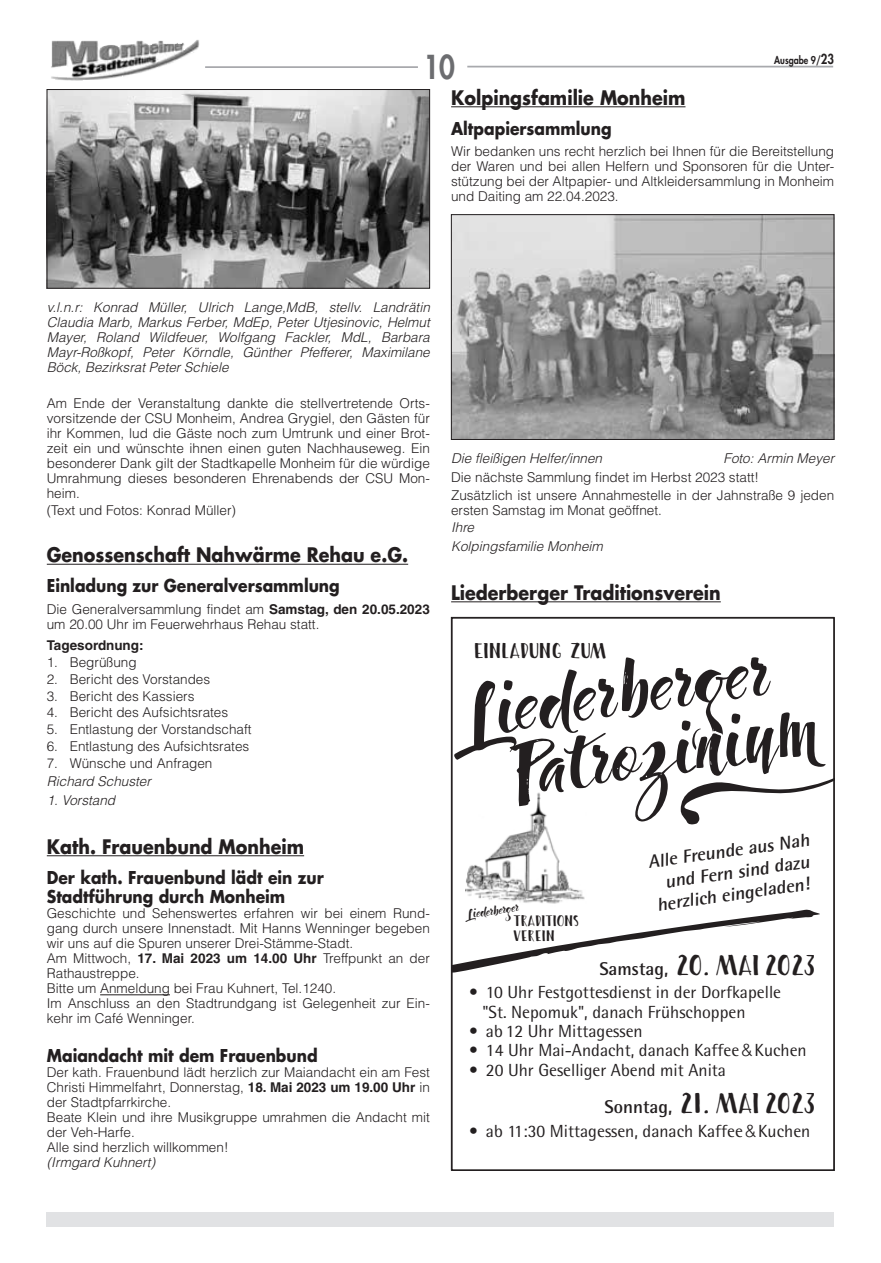
<style>
.page{position:relative;width:881px;height:1263px;background:#fff}
.page>*{position:absolute;margin:0;border:0;box-sizing:border-box;transform-origin:0 0}
.t1{font:83.25px/64.7px "Dragonflight Pro Regular";color:#231f20;text-align:center}
.t2{font:36.9px "Dragonflight Pro Sans";letter-spacing:.005em;color:#231f20}
.t3{font:800 32.1px "Futura LT";color:#6c6d70;scale:.85 1}
.t4{font:27.75px "Dragonflight Pro Sans";letter-spacing:.02em;color:#231f20}
.t5{font:19.65px/14.5px "Dragonflight Pro Sans";letter-spacing:.02em;color:#231f20}
.t6{font:700 19.5px "Futura LT";color:#231f20;scale:.9 1}
.t7{font:700 18.45px/21.8px "Rotis Semi Sans";color:#231f20;text-align:center}
.t8{font:17.55px/19.4px "Vpygft Rotis Semi Sans";color:#231f20}
.t9{font:700 17.25px/19.5px "Futura LT";color:#231f20;scale:.9 1}
.t10{font:13.95px "Dragonflight Pro Regular";color:#231f20}
.t11{font:300 13.5px/15px "Helvetica LT";color:#231f20}
.t12{font:italic 300 13.5px/15px "Helvetica LT";color:#231f20}
.t13{font:700 13.5px "Helvetica LT";color:#231f20}
.t14{font:800 10.5px "Futura LT";color:#231f20;scale:.85 1}
.s1{font-size:13.5px}
.s2{font-weight:700}
.s3{font-family:"Rotis Semi Sans";font-weight:700;font-size:18.45px}
.s4{font-family:"Helvetica Neue";font-weight:300}
</style>
<div class="page">
<img style="left:51px;top:40px;width:148px;height:41px">
<hr style="left:205px;top:66px;width:213px;height:2px;background:#a8a9ad">
<hr style="left:467px;top:66px;width:365px;height:1px;background:#a8a9ad">
<hr style="left:451px;top:106px;width:234px;height:1px;background:#231f20">
<hr style="left:451px;top:601px;width:269px;height:1px;background:#231f20">
<img style="left:453px;top:216px;width:378px;height:222px">
<div style="left:451px;top:214px;width:382px;height:226px;border:1px solid #231f20"></div>
<img style="left:465px;top:792px;width:120px;height:112px">
<hr style="left:47px;top:564px;width:361px;height:1px;background:#231f20">
<hr style="left:47px;top:855px;width:257px;height:1px;background:#231f20">
<hr style="left:100px;top:994px;width:70px;height:1px;background:#231f20">
<img style="left:49px;top:91px;width:378px;height:195px">
<div style="left:47px;top:89px;width:382px;height:199px;border:1px solid #231f20"></div>
<div style="left:47px;top:1212px;width:786px;height:15px;background:#e1e2e4"></div>
<svg style="left:450px;top:908px;width:3px;height:66px"></svg>
<svg style="left:833px;top:714px;width:2px;height:113px"></svg>
<h3 class="t3" style="left:423px;top:46px;width:39px">10</h3>
<p class="t14" style="left:774px;top:53px;width:72px">Ausgabe 9/<span class="s1">23</span></p>
<h3 class="t6" style="left:451px;top:85px;width:262px">Kolpingsfamilie Monheim</h3>
<p class="t9" style="left:451px;top:119px;width:180px">Altpapiersammlung</p>
<p class="t11" style="left:451px;top:144px;width:384px;text-align:justify">Wir bedanken uns recht herzlich bei Ihnen für die Bereitstellung der Waren und bei allen Helfern und Sponsoren für die Unter&shy;stützung bei der Altpapier- und Altkleidersammlung in Monheim und Daiting am 22. 04. 2023.</p>
<p class="t12" style="left:47px;top:300px;width:384px;text-align:justify">v.l.n.r: Konrad Müller, Ulrich Lange,MdB, stellv. Landrätin Claudia Marb, Markus Ferber, MdEp, Peter Utjesinovic, Helmut Mayer, Roland Wildfeuer, Wolfgang Fackler, MdL, Barbara Mayr-Roßkopf, Peter Körndle, Günther Pfefferer, Maximilane Böck, Bezirksrat Peter Schiele</p>
<p class="t11" style="left:47px;top:396px;width:384px;text-align:justify">Am Ende der Veranstaltung dankte die stellvertretende Orts&shy;vorsitzende der CSU Monheim, Andrea Grygiel, den Gästen für ihr Kommen, lud die Gäste noch zum Umtrunk und einer Brot&shy;zeit ein und wünschte ihnen einen guten Nachhauseweg. Ein besonderer Dank gilt der Stadtkapelle Monheim für die würdige Umrahmung dieses besonderen Ehrenabends der CSU Mon&shy;heim.</p>
<p class="t11" style="left:47px;top:503px;width:191px">(Text und Fotos: Konrad Müller)</p>
<h3 class="t6" style="left:47px;top:542px;width:403px">Genossenschaft Nahwärme Rehau e.G.</h3>
<p class="t9" style="left:47px;top:576px;width:327px">Einladung zur Generalversammlung</p>
<p class="t11" style="left:47px;top:601px;width:384px">Die Generalversammlung findet am <span class="s2">Samstag, den 20.05.2023 </span>um 20.00 Uhr im Feuerwehrhaus Rehau statt.</p>
<p class="t13" style="left:47px;top:637px;width:98px">Tagesordnung:</p>
<p class="t11" style="left:47px;top:655px;width:91px">1. Begrüßung</p>
<p class="t11" style="left:47px;top:671px;width:165px">2. Bericht des Vorstandes</p>
<p class="t11" style="left:47px;top:688px;width:149px">3. Bericht des Kassiers</p>
<p class="t11" style="left:47px;top:705px;width:183px">4. Bericht des Aufsichtsrates</p>
<p class="t11" style="left:47px;top:722px;width:206px">5. Entlastung der Vorstandschaft</p>
<p class="t11" style="left:47px;top:738px;width:204px">6. Entlastung des Aufsichtsrates</p>
<p class="t11" style="left:47px;top:755px;width:167px">7. Wünsche und Anfragen</p>
<p class="t12" style="left:47px;top:773px;width:106px">Richard Schuster</p>
<p class="t12" style="left:47px;top:792px;width:70px">1. Vorstand</p>
<h3 class="t6" style="left:47px;top:833px;width:287px">Kath. Frauenbund Monheim</h3>
<p class="t9" style="left:47px;top:867px;width:309px">Der kath. Frauenbund lädt ein zur<br>Stadtführung durch Monheim</p>
<p class="t11" style="left:47px;top:906px;width:384px">Geschichte und Sehenswertes erfahren wir bei einem Rund&shy;gang durch unsere Innenstadt. Mit Hanns Wenninger begeben wir uns auf die Spuren unserer Drei-Stämme-Stadt.<br>Am Mittwoch, <span class="s2">17. Mai 2023 um 14.00 Uhr</span> Treffpunkt an der Rathaustreppe.<br>Bitte um Anmeldung bei Frau Kuhnert, Tel. 1240.<br>Im Anschluss an den Stadtrundgang ist Gelegenheit zur Ein&shy;kehr im Café Wenninger.</p>
<p class="t9" style="left:47px;top:1046px;width:302px">Maiandacht mit dem Frauenbund</p>
<p class="t11" style="left:47px;top:1065px;width:384px">Der kath. Frauenbund lädt herzlich zur Maiandacht ein am Fest Christi Himmelfahrt, Donnerstag, <span class="s2">18. Mai 2023 um 19.00 Uhr</span> in der Stadtpfarrkirche.<br>Beate Klein und ihre Musikgruppe umrahmen die Andacht mit der Veh-Harfe.<br>Alle sind herzlich willkommen!</p>
<p class="t12" style="left:47px;top:1155px;width:110px">(Irmgard Kuhnert)</p>
<p class="t12" style="left:451px;top:451px;width:152px">Die fleißigen Helfer/innen</p>
<p class="t12" style="left:723px;top:451px;width:112px">Foto: Armin Meyer</p>
<p class="t11" style="left:451px;top:469px;width:384px;line-height:17.1px">Die nächste Sammlung findet im Herbst 2023 statt!<br>Zusätzlich ist unsere Annahmestelle in der Jahnstraße 9 jeden</p>
<p class="t11" style="left:451px;top:502px;width:209px">ersten Samstag im Monat geöffnet.</p>
<p class="t12" style="left:451px;top:517px;width:153px;line-height:19.2px">Ihre<br>Kolpingsfamilie Monheim</p>
<h3 class="t6" style="left:451px;top:580px;width:301px">Liederberger Traditionsverein</h3>
<h3 class="t4" style="left:474px;top:638px;width:133px">Einladung zum</h3>
<h1 class="t1" style="left:458px;top:675px;width:347px;rotate:-8deg">Liederberger<br>Patrozinium</h1>
<p class="t10" style="left:465px;top:905px;width:53px;rotate:-8deg">Liederberger</p>
<h3 class="t5" style="left:513px;top:915px;width:67px">Traditions<br>Verein</h3>
<h3 class="t7" style="left:646px;top:851px;width:164px;rotate:-8deg">Alle Freunde aus Nah und Fern sind dazu herzlich eingeladen!</h3>
<h2 class="t2" style="left:599px;top:948px;width:217px"><span class="s3">Samstag,</span> 20. Mai 2023</h2>
<p class="t8" style="left:482px;top:982px;width:300px;text-indent:-13px">• 10 Uhr Festgottesdienst in der Dorfkapelle "St. Nepomuk", danach Frühschoppen</p>
<p class="t8" style="left:469px;top:1021px;width:175px">• ab 12 Uhr Mittagessen</p>
<p class="t8" style="left:469px;top:1040px;width:339px">• 14 Uhr Mai-Andacht, danach Kaffee<span class="s4">&amp;</span>Kuchen</p>
<p class="t8" style="left:469px;top:1060px;width:258px">• 20 Uhr Geselliger Abend mit Anita</p>
<h2 class="t2" style="left:604px;top:1086px;width:212px"><span class="s3">Sonntag,</span> 21. Mai 2023</h2>
<p class="t8" style="left:469px;top:1121px;width:342px">• ab 11:30 Mittagessen, danach Kaffee<span class="s4">&amp;</span>Kuchen</p>
</div>
